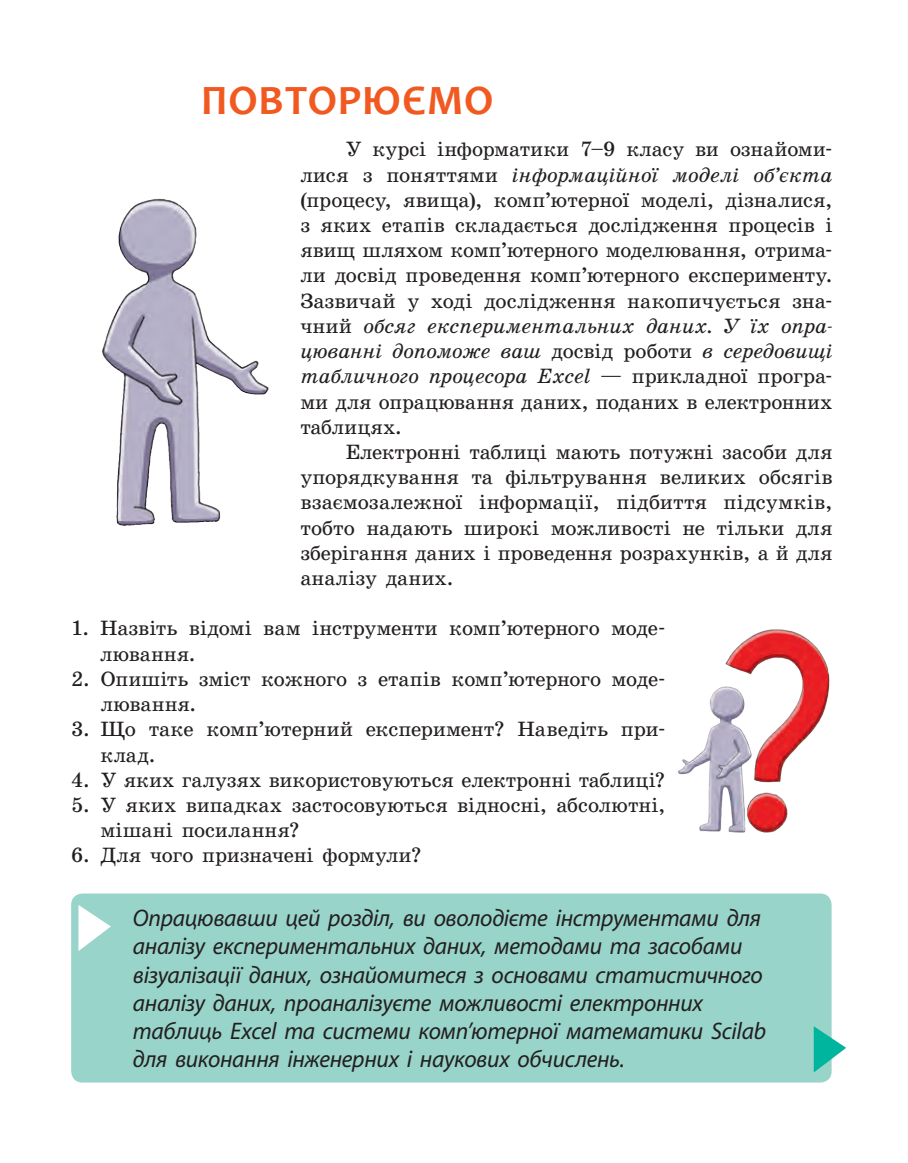
<style>
.page{position:relative;width:908px;height:1163px;background:#fff}
.page>*{position:absolute;margin:0;border:0;box-sizing:border-box;transform-origin:0 0}
.t1{font:700 42px "Candara";color:#f15921}
.t2{font:italic 24px/28px "Myriad Pro";letter-spacing:-.015em;color:#231f20}
.t3{font:21px/25.2px "School Book C";letter-spacing:-.005em;color:#231f20}
.s1{font-style:italic}
</style>
<div class="page">
<img style="left:102px;top:198px;width:167px;height:328px">
<img style="left:678px;top:629px;width:152px;height:204px">
<div style="left:71px;top:893px;width:760px;height:189px;background:#98d4c9;border-radius:11px"></div>
<svg style="left:78px;top:905px;width:33px;height:45px"></svg>
<svg style="left:813px;top:1026px;width:32px;height:46px"></svg>
<h1 class="t1" style="left:201px;top:74px;width:28px">повтор</h1>
<h1 class="t1" style="left:362px;top:74px;width:82px">юємо</h1>
<p class="t3" style="left:300px;top:137px;width:533px;text-align:justify;text-indent:45px">У курсі інформатики 7–9 класу ви ознайоми&shy;лися з поняттями <span class="s1">інформаційної моделі об’єкта </span>(процесу, явища), комп’ютерної моделі, дізналися, з яких етапів складається дослідження процесів і явищ шляхом комп’ютерного моделювання, отрима&shy;ли досвід проведення комп’ютерного експерименту.<br>Зазвичай у ході дослідження накопичується зна&shy;чний <span class="s1">обсяг експериментальних даних. У їх опра&shy;цюванні допоможе ваш</span> досвід роботи <span class="s1">в середовищі табличного процесора Eхcel</span> — прикладної програ&shy;ми для опрацювання даних, поданих в електронних таблицях.</p>
<p class="t3" style="left:300px;top:439px;width:533px;text-align:justify;text-indent:45px">Електронні таблиці мають потужні засоби для упорядкування та фільтрування великих обсягів взаємозалежної інформації, підбиття підсумків, тобто надають широкі можливості не тільки для зберігання даних і проведення розрахунків, а й для аналізу даних.</p>
<p class="t3" style="left:100px;top:616px;width:566px;text-indent:-29px">1. Назвіть відомі вам інструменти комп’ютерного моде&shy;лювання.</p>
<p class="t3" style="left:101px;top:666px;width:566px;text-indent:-30px">2. Опишіть зміст кожного з етапів комп’ютерного моде&shy;лювання.</p>
<p class="t3" style="left:100px;top:716px;width:566px;text-indent:-29px">3. Що таке комп’ютерний експеримент? Наведіть при&shy;клад.</p>
<p class="t3" style="left:71px;top:767px;width:595px">4. У яких галузях використовуються електронні таблиці?</p>
<p class="t3" style="left:100px;top:792px;width:566px;text-indent:-29px">5. У яких випадках застосовуються відносні, абсолютні, мішані посилання?</p>
<p class="t3" style="left:71px;top:842px;width:352px">6. Для чого призначені формули?</p>
<p class="t2" style="left:133px;top:903px;width:634px">Опрацювавши цей розділ, ви оволодієте інструментами для аналізу експериментальних даних, методами та засобами візуалізації даних, ознайомитеся з основами статистичного аналізу даних, проаналізуєте можливості електронних таблиць Excel та системи комп’ютерної математики Scilab для виконання інженерних і наукових обчислень.</p>
</div>
